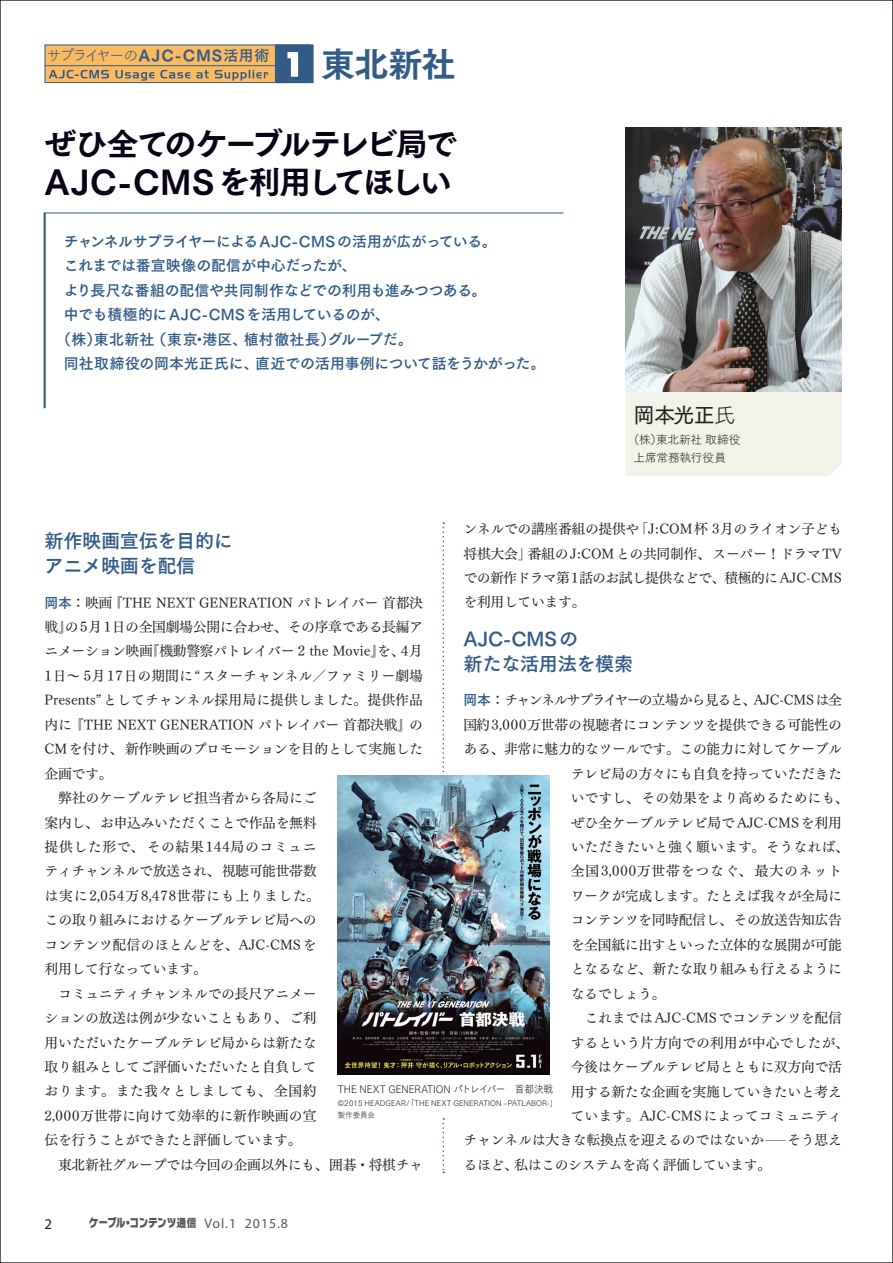
<style>
.page{position:relative;width:893px;height:1263px;background:#fff}
.page>*{position:absolute;margin:0;border:0;box-sizing:border-box;transform-origin:0 0}
.t1{font:34.05px "Tsuku Go Pro E";color:#325b88}
.t2{font:31.95px/38.2px "Tsuku Go Pro E";letter-spacing:-.055em;color:#0a0215}
.t3{font:21.3px "Tsuku Go Pro D";color:#231f20}
.t4{font:19.2px/24.5px "Tsuku Go Pro B";letter-spacing:-.015em;color:#325b88}
.t5{font:14.85px "Tsuku Go Pro B";letter-spacing:-.01em;color:#325b88}
.t6{font:14.85px "Tsuku Go Pro B";letter-spacing:.015em;color:#325b88}
.t7{font:14.85px "Tsuku Go Pro L";letter-spacing:-.135em;color:#325b88}
.t8{font:14.85px "Myriad Pro";color:#231f20}
.t9{font:13.8px/24.5px "Tsuku Min Pro M";letter-spacing:-.015em;color:#231f20}
.t10{font:13.8px "Tsuku Min Pro M";letter-spacing:.01em;color:#231f20}
.t11{font:13.8px "Tsuku Min Pro M";letter-spacing:-.085em;color:#231f20}
.t12{font:13.8px "Myriad Pro";letter-spacing:.07em;color:#57585a}
.t13{font:13.8px "Tsuku Min Pro M";letter-spacing:.06em;color:#231f20}
.t14{font:11.7px/18px "Tsuku Go Pro L";letter-spacing:-.01em;color:#231f20}
.t15{font:10.65px "Tsuku Go Pro L";letter-spacing:-.005em;color:#231f20;scale:.92 1}
.t16{font:7.95px/11.7px "Tsuku Go Pro L";letter-spacing:.01em;color:#231f20;scale:.94 1}
.s1{font-family:"Tsuku Go Pro E"}
.s2{font-family:"Tsuku Go Pro B"}
.s3{font-family:"Tsuku Go Pro L"}
.s4{font-family:"Tsuku Go Pro B";color:#325b88}
.s5{font-family:"Typelabo N Std";font-weight:900;font-size:11.4px}
.s6{font-family:"UD Shin Go Pro";font-weight:800;font-size:10.95px}
</style>
<div class="page">
<div style="left:625px;top:391px;width:217px;height:85px;background:#f2f2e9"></div>
<img style="left:625px;top:128px;width:217px;height:263px">
<div style="left:45px;top:45px;width:265px;height:38px;background:#fcba61;border:1px solid #325b88"></div>
<hr style="left:45px;top:65px;width:260px;height:1px;background:#325b88">
<div style="left:275px;top:45px;width:38px;height:38px;background:#325b88"></div>
<svg style="left:49px;top:70px;width:219px;height:11px"></svg>
<svg style="left:287px;top:52px;width:11px;height:25px"></svg>
<svg style="left:443px;top:522px;width:1px;height:251px"></svg>
<hr style="left:45px;top:213px;width:518px;height:1px;background:#325b88">
<hr style="left:44px;top:213px;width:2px;height:195px;background:#325b88">
<img style="left:338px;top:775px;width:211px;height:299px">
<svg style="left:443px;top:1118px;width:1px;height:55px"></svg>
<p class="t7" style="left:47px;top:43px;width:224px">サプライヤーの<span class="s1">AJC-CMS</span><span class="s2">活用術</span></p>
<h1 class="t1" style="left:321px;top:33px;width:136px">東北新社</h1>
<h2 class="t2" style="left:45px;top:121px;width:414px">ぜひ全てのケーブルテレビ局で<br>AJC-CMSを利用してほしい</h2>
<p class="t5" style="left:64px;top:228px;width:434px">チャンネルサプライヤーによるAJC-CMSの活用が広がっている。</p>
<p class="t5" style="left:64px;top:253px;width:294px">これまでは番宣映像の配信が中心だったが、</p>
<p class="t5" style="left:64px;top:277px;width:424px">より長尺な番組の配信や共同制作などでの利用も進みつつある。</p>
<p class="t5" style="left:64px;top:302px;width:327px">中でも積極的にAJC-CMSを活用しているのが、</p>
<p class="t6" style="left:56px;top:326px;width:358px">（株）東北新社 （東京・港区、植村徹社長）グループだ。</p>
<p class="t5" style="left:64px;top:351px;width:483px">同社取締役の岡本光正氏に、直近での活用事例について話をうかがった。</p>
<h3 class="t3" style="left:634px;top:397px;width:104px">岡本光正<span class="s3">氏</span></h3>
<p class="t14" style="left:634px;top:429px;width:120px;text-indent:-6px">（株）東北新社 取締役　上席常務執行役員</p>
<p class="t9" style="left:464px;top:515px;width:380px;text-align:justify">ンネルでの講座番組の提供や「J:COM杯 3月のライオン子ども将棋大会」番組のJ:COMとの共同制作、スーパー！ドラマTVでの新作ドラマ第1話のお試し提供などで、積極的にAJC-CMSを利用しています。</p>
<h3 class="t4" style="left:464px;top:624px;width:171px">AJC-CMSの<br>新たな活用法を模索</h3>
<p class="t11" style="left:464px;top:688px;width:380px"><span class="s4">岡本</span>：チャンネルサプライヤーの立場から見ると、AJC-CMS は全</p>
<p class="t9" style="left:464px;top:711px;width:380px">国約3,000万世帯の視聴者にコンテンツを提供できる可能性の</p>
<p class="t9" style="left:464px;top:735px;width:380px">ある、非常に魅力的なツールです。この能力に対してケーブル</p>
<p class="t9" style="left:571px;top:760px;width:273px">テレビ局の方々にも自負を持っていただきた</p>
<p class="t9" style="left:571px;top:784px;width:280px">いですし、その効果をより高めるためにも、</p>
<p class="t9" style="left:571px;top:808px;width:273px">ぜひ全ケーブルテレビ局でAJC-CMSを利用</p>
<p class="t10" style="left:571px;top:834px;width:280px">いただきたいと強く願います。そうなれば、</p>
<p class="t13" style="left:571px;top:859px;width:273px">全国3,000万世帯をつなぐ、最大のネット</p>
<p class="t9" style="left:571px;top:882px;width:273px">ワークが完成します。たとえば我々が全局に</p>
<p class="t9" style="left:571px;top:906px;width:273px">コンテンツを同時配信し、その放送告知広告</p>
<p class="t9" style="left:571px;top:931px;width:273px">を全国紙に出すといった立体的な展開が可能</p>
<p class="t9" style="left:571px;top:955px;width:273px">となるなど、新たな取り組みも行えるように</p>
<p class="t9" style="left:571px;top:980px;width:96px">なるでしょう。</p>
<p class="t9" style="left:571px;top:1004px;width:273px">　これまではAJC-CMSでコンテンツを配信</p>
<p class="t10" style="left:571px;top:1030px;width:280px">するという片方向での利用が中心でしたが、</p>
<p class="t9" style="left:571px;top:1053px;width:273px">今後はケーブルテレビ局とともに双方向で活</p>
<p class="t9" style="left:571px;top:1077px;width:273px">用する新たな企画を実施していきたいと考え</p>
<p class="t9" style="left:571px;top:1102px;width:273px">ています。AJC-CMSによってコミュニティ</p>
<p class="t9" style="left:464px;top:1126px;width:380px">チャンネルは大きな転換点を迎えるのではないか <sup>―</sup>そう思え</p>
<p class="t9" style="left:464px;top:1151px;width:309px">るほど、私はこのシステムを高く評価しています。</p>
<h3 class="t4" style="left:45px;top:527px;width:190px">新作映画宣伝を目的にアニメ映画を配信</h3>
<p class="t9" style="left:45px;top:588px;width:380px"><span class="s4">岡本</span>：映画『THE NEXT GENERATION パトレイバー 首都決戦』の5月1日の全国劇場公開に合わせ、その序章である長編アニメーション映画『機動警察パトレイバー 2 the Movie』を、4月<br>1日～ 5月17日の期間に“スターチャンネル／ファミリー劇場<br>Presents”としてチャンネル採用局に提供しました。提供作品内に『THE NEXT GENERATION パトレイバー 首都決戦』の<br>CMを付け、新作映画のプロモーションを目的として実施した企画です。<br>　弊社のケーブルテレビ担当者から各局にご<br>案内し、お申込みいただくことで作品を無料<br>提供した形で、その結果144局のコミュニ<br>ティチャンネルで放送され、視聴可能世帯数<br>は実に2,054万8,478世帯にも上りました。<br>この取り組みにおけるケーブルテレビ局への<br>コンテンツ配信のほとんどを、AJC-CMSを<br>利用して行なっています。<br>　コミュニティチャンネルでの長尺アニメー<br>ションの放送は例が少ないこともあり、ご利<br>用いただいたケーブルテレビ局からは新たな<br>取り組みとしてご評価いただいたと自負して<br>おります。また我々としましても、全国約<br>2,000万世帯に向けて効率的に新作映画の宣<br>伝を行うことができたと評価しています。<br>　東北新社グループでは今回の企画以外にも、囲碁・将棋チャ</p>
<p class="t15" style="left:338px;top:1080px;width:236px">THE NEXT GENERATION パトレイバー　首都決戦</p>
<p class="t16" style="left:338px;top:1096px;width:235px">©2015 HEADGEAR/ 「THE NEXT GENERATION –PATLABOR-」製作委員会</p>
<p class="t8" style="left:45px;top:1214px;width:9px">2</p>
<p class="t12" style="left:89px;top:1214px;width:200px"><span class="s5">ケーブル・コンテンツ</span><span class="s6">通信</span> Vol.1 2015.8</p>
</div>
